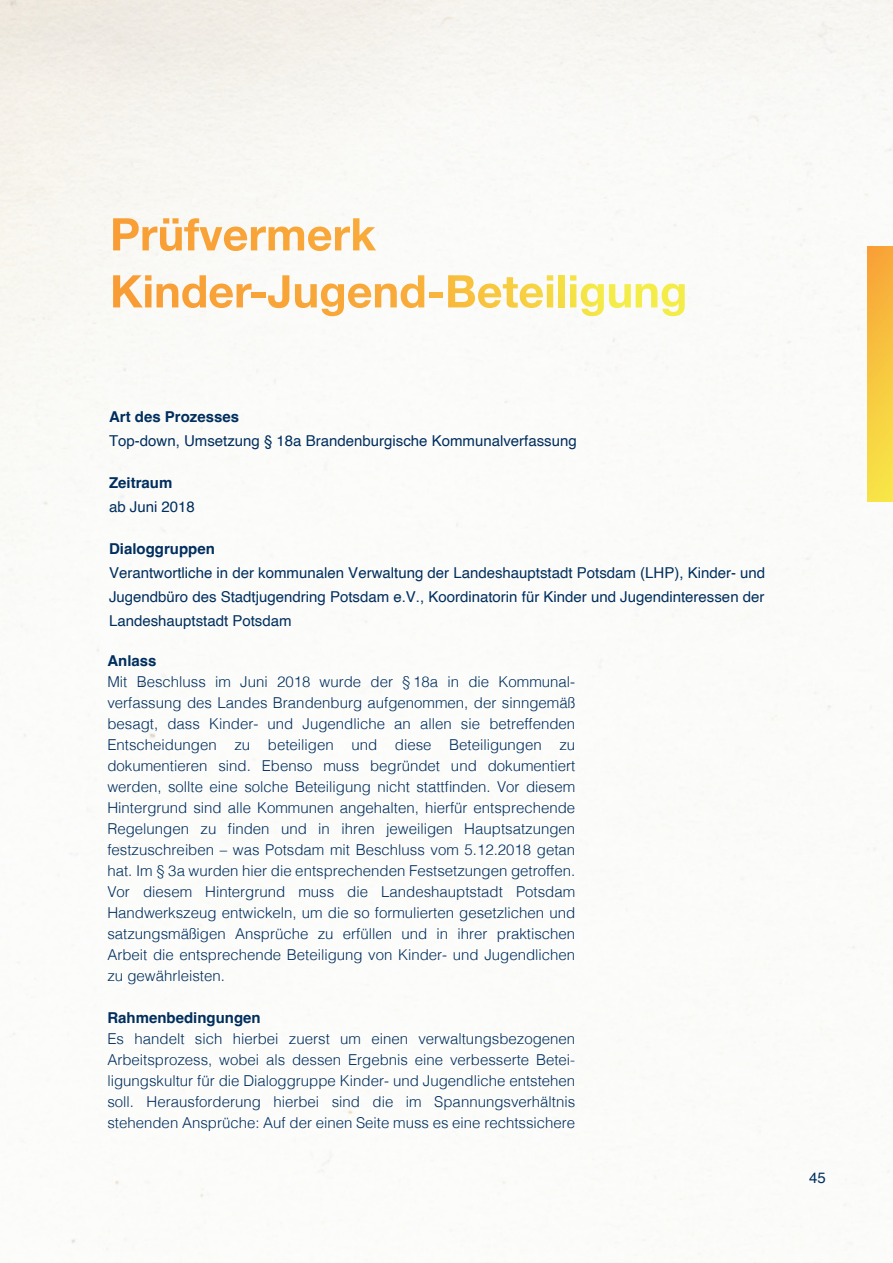
<style>
.page{position:relative;width:893px;height:1263px;background:#fff}
.page>*{position:absolute;margin:0;border:0;box-sizing:border-box;transform-origin:0 0}
.t1{font:300 15px/21px "Helvetica";color:#002e5e;text-align:justify}
.t2{font:15px/24px "Helvetica";color:#002e5e;text-align:justify}
.t3{font:700 15px "Helvetica";color:#002e5e}
</style>
<div class="page">
<img style="left:0;top:0;width:893px;height:1263px">
<img style="left:868px;top:247px;width:25px;height:255px">
<svg style="left:113px;top:218px;width:263px;height:33px"></svg>
<svg style="left:113px;top:275px;width:38px;height:32px"></svg>
<svg style="left:157px;top:275px;width:132px;height:33px"></svg>
<svg style="left:295px;top:275px;width:129px;height:41px"></svg>
<div style="left:429px;top:292px;width:14px;height:6px;background:#f8b53c"></div>
<svg style="left:448px;top:275px;width:105px;height:33px"></svg>
<div style="left:558px;top:275px;width:7px;height:32px;background:#f5de42"></div>
<svg style="left:570px;top:275px;width:115px;height:41px"></svg>
<p class="t3" style="left:109px;top:410px;width:132px">Art des Prozesses</p>
<p class="t2" style="left:109px;top:429px;width:469px">Top-down, Umsetzung § 18a Brandenburgische Kommunalverfassung</p>
<p class="t3" style="left:109px;top:476px;width:65px">Zeitraum</p>
<p class="t2" style="left:109px;top:495px;width:87px">ab Juni 2018</p>
<p class="t3" style="left:109px;top:542px;width:107px">Dialoggruppen</p>
<p class="t2" style="left:109px;top:561px;width:658px">Verantwortliche in der kommunalen Verwaltung der Landeshauptstadt Potsdam (LHP), Kinder- und Jugendbüro des Stadtjugendring Potsdam e.V., Koordinatorin für Kinder und Jugendinteressen der Landeshauptstadt Potsdam</p>
<p class="t3" style="left:107px;top:654px;width:51px">Anlass</p>
<p class="t1" style="left:107px;top:673px;width:469px">Mit Beschluss im Juni 2018 wurde der § 18a in die Kommunal&shy;verfassung des Landes Brandenburg aufgenommen, der sinngemäß besagt, dass Kinder- und Jugendliche an allen sie betreffenden Entscheidungen zu beteiligen und diese Beteiligungen zu dokumentieren sind. Ebenso muss begründet und dokumentiert werden, sollte eine solche Beteiligung nicht stattfinden. Vor diesem Hintergrund sind alle Kommunen angehalten, hierfür entsprechende Regelungen zu finden und in ihren jeweiligen Hauptsatzungen festzuschreiben – was Potsdam mit Beschluss vom 5.12.2018 getan hat. Im § 3a wurden hier die entsprechenden Festsetzungen getroffen.<br>Vor diesem Hintergrund muss die Landeshauptstadt Potsdam Handwerkszeug entwickeln, um die so formulierten gesetzlichen und satzungsmäßigen Ansprüche zu erfüllen und in ihrer praktischen Arbeit die entsprechende Beteiligung von Kinder- und Jugendlichen zu gewährleisten.</p>
<p class="t3" style="left:107px;top:1011px;width:155px">Rahmenbedingungen</p>
<p class="t1" style="left:107px;top:1030px;width:469px">Es handelt sich hierbei zuerst um einen verwaltungsbezogenen Arbeitsprozess, wobei als dessen Ergebnis eine verbesserte Betei‐ ligungskultur für die Dialoggruppe Kinder- und Jugendliche entstehen soll. Herausforderung hierbei sind die im Spannungsverhältnis stehenden Ansprüche: Auf der einen Seite muss es eine rechtssichere</p>
<p class="t2" style="left:809px;top:1167px;width:18px">45</p>
</div>
